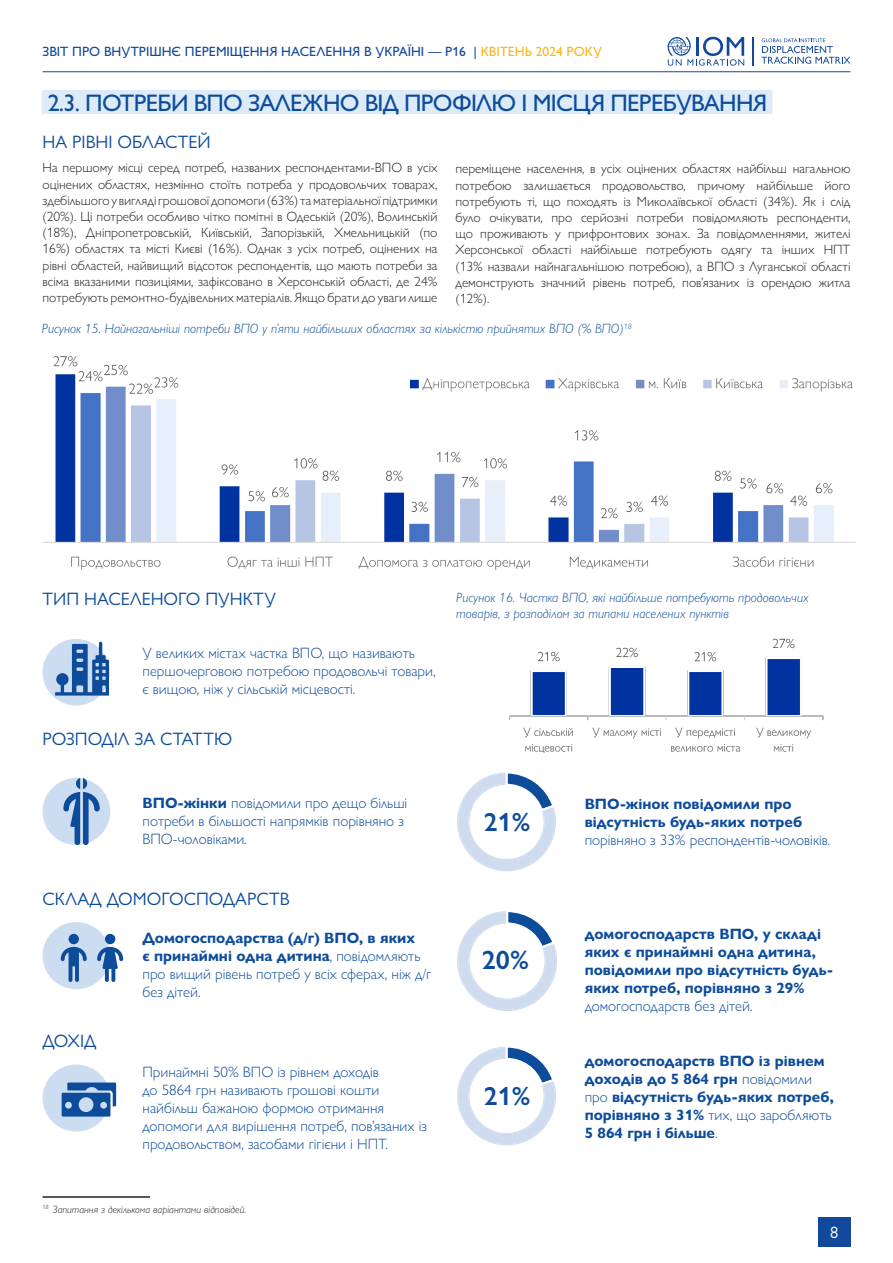
<style>
.page{position:relative;width:893px;height:1263px;background:#fff}
.page>*{position:absolute;margin:0;border:0;box-sizing:border-box;transform-origin:0 0}
.numb_section{font:600 26.55px "Gill Sans Nova";color:#0d4c9b}
.numb_section-2{font:600 26.25px "Gill Sans Nova";color:#0d4c9b}
.t1{font:500 24px "Gill Sans Nova";letter-spacing:-.03em;color:#0d4c9b}
.HEADING_1{font:18px "Gill Sans Nova";color:#0d4c9b}
.t2{font:16.5px "Gill Sans Nova";color:#fff}
.Heading_2{font:300 15px/18px "Gill Sans Nova";color:#0d4c9b}
.Heading_2-2{font:700 15px/18px "Gill Sans Nova";color:#0d4c9b}
.basic{font:300 13.5px/16.2px "Gill Sans Nova";color:#231f20;text-align:justify}
.title_pic{font:italic 300 13.5px/16.2px "Gill Sans Nova";color:#0d4c9b}
.t3{font:500 13.5px "Gill Sans Nova";color:#13499c}
.t4{font:italic 300 10.5px "Gill Sans Nova";color:#231f20}
.s1{color:#fcb61c}
.s2{font-weight:700}
.s3{font-weight:300}
</style>
<div class="page">
<hr style="left:43px;top:71px;width:807px;height:1px;background:#13499c">
<svg style="left:752px;top:37px;width:1px;height:29px"></svg>
<svg style="left:668px;top:37px;width:76px;height:29px"></svg>
<svg style="left:761px;top:38px;width:89px;height:26px"></svg>
<div style="left:818px;top:1218px;width:32px;height:29px;background:#13499c"></div>
<div style="left:43px;top:922px;width:67px;height:67px;background:#ccddf1;border-radius:50%"></div>
<svg style="left:61px;top:947px;width:26px;height:35px"></svg>
<div style="left:69px;top:934px;width:10px;height:10px;background:#0d4c9b;border-radius:50%"></div>
<svg style="left:97px;top:947px;width:26px;height:35px"></svg>
<div style="left:105px;top:934px;width:10px;height:10px;background:#0d4c9b;border-radius:50%"></div>
<div style="left:43px;top:778px;width:67px;height:67px;background:#ccddf1;border-radius:50%"></div>
<svg style="left:63px;top:778px;width:37px;height:67px"></svg>
<img style="left:509px;top:638px;width:315px;height:115px">
<div style="left:43px;top:639px;width:67px;height:66px;background:#ccddf1;border-radius:50%"></div>
<svg style="left:55px;top:642px;width:54px;height:53px"></svg>
<svg style="left:457px;top:772px;width:99px;height:99px"></svg>
<svg style="left:457px;top:1046px;width:99px;height:99px"></svg>
<svg style="left:457px;top:911px;width:100px;height:100px"></svg>
<div style="left:43px;top:1064px;width:67px;height:67px;background:#ccddf1;border-radius:50%"></div>
<svg style="left:62px;top:1082px;width:54px;height:34px"></svg>
<div style="left:42px;top:90px;width:730px;height:24px;background:#dcebf7"></div>
<hr style="left:43px;top:1196px;width:107px;height:2px;background:#231f20">
<img style="left:43px;top:356px;width:813px;height:214px">
<p class="t3" style="left:43px;top:43px;width:561px">ЗВІТ ПРО ВНУТРІШНЄ ПЕРЕМІЩЕННЯ НАСЕЛЕННЯ В УКРАЇНІ — Р16 | <span class="s1">КВІТЕНЬ 2024 РОКУ</span></p>
<p class="t1" style="left:48px;top:88px;width:721px">2.3. ПОТРЕБИ ВПО ЗАЛЕЖНО ВІД ПРОФІЛЮ І МІСЦЯ ПЕРЕБУВАННЯ</p>
<p class="HEADING_1" style="left:43px;top:131px;width:170px">НА РІВНІ ОБЛАСТЕЙ</p>
<p class="basic" style="left:43px;top:160px;width:396px">На першому місці серед потреб, названих респондентами-ВПО в усіх оцінених областях, незмінно стоїть потреба у продовольчих товарах, здебільшого у вигляді грошової допомоги (63%) та матеріальної підтримки (20%). Ці потреби особливо чітко помітні в Одеській (20%), Волинській (18%), Дніпропетровській, Київській, Запорізькій, Хмельницькій (по 16%) областях та місті Києві (16%). Однак з усіх потреб, оцінених на рівні областей, найвищий відсоток респондентів, що мають потреби за всіма вказаними позиціями, зафіксовано в Херсонській області, де 24% потребують ремонтно-будівельних матеріалів. Якщо брати до уваги лише</p>
<p class="basic" style="left:455px;top:161px;width:396px">переміщене населення, в усіх оцінених областях найбільш нагальною потребою залишається продовольство, причому найбільше його потребують ті, що походять із Миколаївської області (34%). Як і слід було очікувати, про серйозні потреби повідомляють респонденти, що проживають у прифронтових зонах. За повідомленнями, жителі Херсонської області найбільше потребують одягу та інших НПТ (13% назвали найнагальнішою потребою), а ВПО з Луганської області демонструють значний рівень потреб, пов’язаних із орендою житла (12%).</p>
<p class="title_pic" style="left:42px;top:320px;width:591px">Рисунок 15. Найнагальніші потреби ВПО у п’яти найбільших областях за кількістю прийнятих ВПО (% ВПО)<sup>18</sup></p>
<p class="HEADING_1" style="left:43px;top:588px;width:235px">ТИП НАСЕЛЕНОГО ПУНКТУ</p>
<p class="Heading_2" style="left:142px;top:643px;width:295px">У великих містах частка ВПО, що називають першочерговою потребою продовольчі товари, є вищою, ніж у сільській місцевості.</p>
<p class="HEADING_1" style="left:43px;top:728px;width:191px">РОЗПОДІЛ ЗА СТАТТЮ</p>
<p class="Heading_2" style="left:142px;top:794px;width:266px"><span class="s2">ВПО-жінки</span> повідомили про дещо більші потреби в більшості напрямків порівняно з<br>ВПО-чоловіками.</p>
<p class="HEADING_1" style="left:43px;top:888px;width:248px">СКЛАД ДОМОГОСПОДАРСТВ</p>
<p class="HEADING_1" style="left:43px;top:1030px;width:55px">ДОХІД</p>
<p class="Heading_2" style="left:142px;top:929px;width:291px"><span class="s2">Домогосподарства (д/г) ВПО, в яких<br>є принаймні одна дитина</span>, повідомляють про вищий рівень потреб у всіх сферах, ніж д/г без дітей.</p>
<p class="Heading_2" style="left:142px;top:1063px;width:286px">Принаймні 50% ВПО із рівнем доходів<br>до 5864 грн називають грошові кошти найбільш бажаною формою отримання допомоги для вирішення потреб, пов’язаних із продовольством, засобами гігієни і НПТ.</p>
<p class="t4" style="left:43px;top:1203px;width:205px"><sup>18</sup> Запитання з декількома варіантами відповідей.</p>
<p class="title_pic" style="left:456px;top:589px;width:354px">Рисунок 16. Частка ВПО, які найбільше потребують продовольчих товарів, з розподілом за типами населених пунктів</p>
<p class="numb_section-2" style="left:484px;top:805px;width:48px">21%</p>
<p class="numb_section" style="left:482px;top:943px;width:49px">20%</p>
<p class="numb_section-2" style="left:484px;top:1079px;width:48px">21%</p>
<p class="Heading_2-2" style="left:585px;top:795px;width:247px">ВПО-жінок повідомили про відсутність будь-яких потреб <span class="s3">порівняно з 33% респондентів-чоловіків.</span></p>
<p class="Heading_2-2" style="left:585px;top:925px;width:250px">домогосподарств ВПО, у складі яких є принаймні одна дитина, повідомили про відсутність будь&shy;яких потреб, порівняно з 29% <span class="s3">домогосподарств без дітей.</span></p>
<p class="Heading_2-2" style="left:585px;top:1052px;width:251px">домогосподарств ВПО із рівнем доходів до 5 864 грн <span class="s3">повідомили про</span> відсутність будь-яких потреб, порівняно з 31% <span class="s3">тих, що заробляють<br></span>5 864 грн і більше<span class="s3">.</span></p>
<p class="t2" style="left:830px;top:1223px;width:10px">8</p>
</div>
